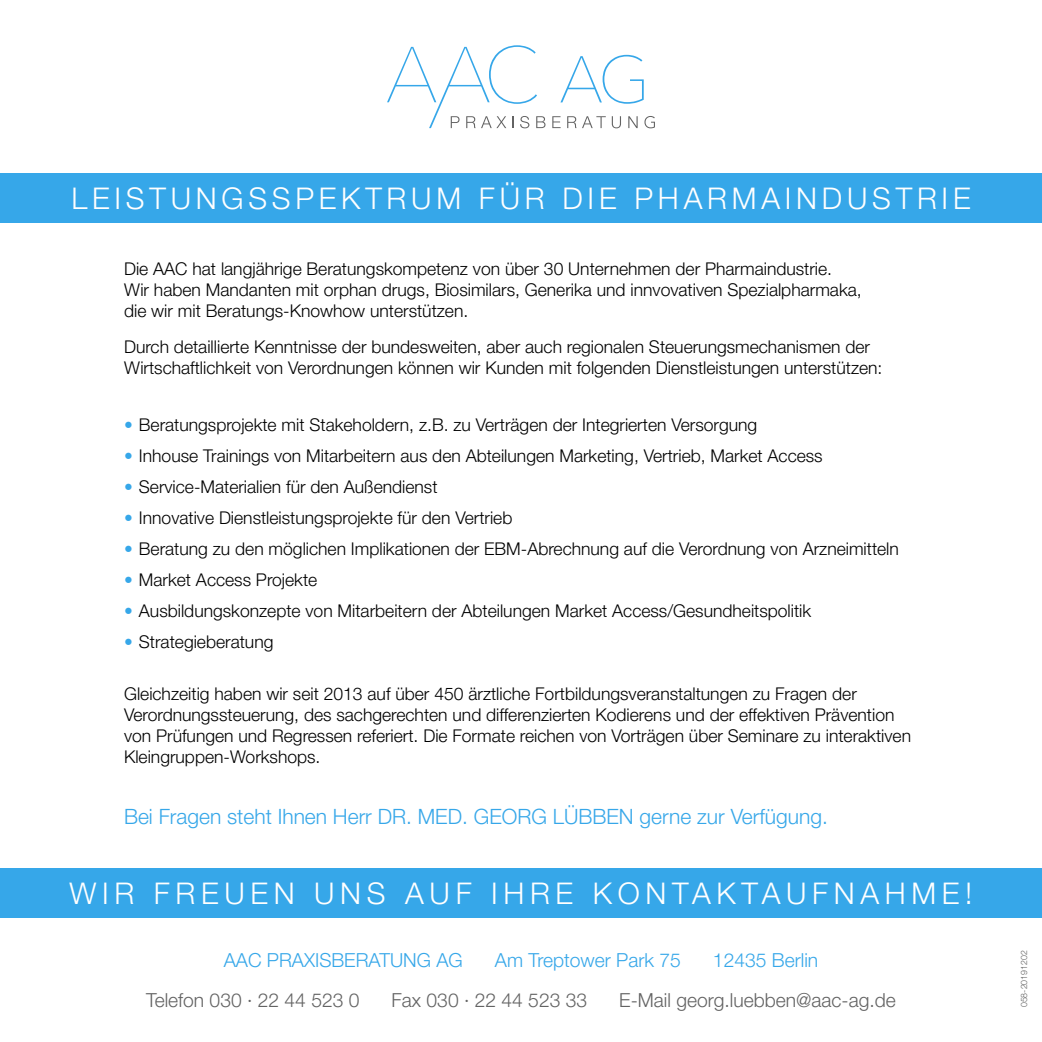
<style>
.page{position:relative;width:1042px;height:1042px;background:#fff}
.page>*{position:absolute;margin:0;border:0;box-sizing:border-box;transform-origin:0 0}
.t1{font:300 29.75px "Helvetica Neue LT Pro";letter-spacing:.16em;color:#fff}
.t2{font:300 29.75px "Helvetica Neue LT Pro";letter-spacing:.19em;color:#fff}
.t3{font:300 21px "Helvetica Neue LT Pro";color:#36a7e9}
.t4{font:300 19.25px "Helvetica Neue LT Pro";color:#636363}
.t5{font:300 19.25px "Helvetica Neue LT Pro";color:#36a7e9}
.t6{font:300 17.5px/21px "Helvetica Neue LT Pro";color:#000}
.t7{font:300 8.75px "Helvetica Neue LT Pro";color:#636363}
.s1{font-weight:500;color:#36a7e9}
</style>
<div class="page">
<div style="left:0;top:868px;width:1042px;height:50px;background:#36a7e9"></div>
<div style="left:0;top:174px;width:1042px;height:49px;background:#36a7e9"></div>
<svg style="left:560px;top:55px;width:84px;height:49px"></svg>
<svg style="left:387px;top:45px;width:158px;height:83px"></svg>
<svg style="left:552px;top:116px;width:8px;height:12px"></svg>
<svg style="left:567px;top:116px;width:9px;height:12px"></svg>
<svg style="left:582px;top:116px;width:24px;height:12px"></svg>
<svg style="left:612px;top:116px;width:9px;height:12px"></svg>
<svg style="left:628px;top:116px;width:9px;height:12px"></svg>
<svg style="left:644px;top:116px;width:11px;height:12px"></svg>
<h1 class="t1" style="left:71px;top:180px;width:901px">LEISTUNGSSPEKTRUM FÜR DIE PHARMAINDUSTRIE</h1>
<p class="t6" style="left:124px;top:258px;width:739px">Die AAC hat langjährige Beratungskompetenz von über 30 Unternehmen der Pharmaindustrie.<br>Wir haben Mandanten mit orphan drugs, Biosimilars, Generika und innvovativen Spezialpharmaka, die wir mit Beratungs-Knowhow unterstützen.</p>
<p class="t6" style="left:124px;top:336px;width:760px">Durch detaillierte Kenntnisse der bundesweiten, aber auch regionalen Steuerungsmechanismen der<br>Wirtschaftlichkeit von Verordnungen können wir Kunden mit folgenden Dienstleistungen unterstützen:</p>
<p class="t6" style="left:124px;top:414px;width:635px"><span class="s1">•</span> Beratungsprojekte mit Stakeholdern, z.B. zu Verträgen der Integrierten Versorgung</p>
<p class="t6" style="left:124px;top:445px;width:700px"><span class="s1">•</span> Inhouse Trainings von Mitarbeitern aus den Abteilungen Marketing, Vertrieb, Market Access</p>
<p class="t6" style="left:124px;top:476px;width:315px"><span class="s1">•</span> Service-Materialien für den Außendienst</p>
<p class="t6" style="left:124px;top:507px;width:390px"><span class="s1">•</span> Innovative Dienstleistungsprojekte für den Vertrieb</p>
<p class="t6" style="left:124px;top:538px;width:776px"><span class="s1">•</span> Beratung zu den möglichen Implikationen der EBM-Abrechnung auf die Verordnung von Arzneimitteln</p>
<p class="t6" style="left:124px;top:569px;width:195px"><span class="s1">•</span> Market Access Projekte</p>
<p class="t6" style="left:124px;top:600px;width:689px"><span class="s1">•</span> Ausbildungskonzepte von Mitarbeitern der Abteilungen Market Access/Gesundheitspolitik</p>
<p class="t6" style="left:124px;top:631px;width:151px"><span class="s1">•</span> Strategieberatung</p>
<p class="t6" style="left:124px;top:682px;width:788px">Gleichzeitig haben wir seit 2013 auf über 450 ärztliche Fortbildungsveranstaltungen zu Fragen der Verordnungssteuerung, des sachgerechten und differenzierten Kodierens und der effektiven Prävention von Prüfungen und Regressen referiert. Die Formate reichen von Vorträgen über Seminare zu interaktiven Kleingruppen-Workshops.</p>
<p class="t3" style="left:124px;top:803px;width:705px">Bei Fragen steht Ihnen Herr DR. MED. GEORG LÜBBEN gerne zur Verfügung.</p>
<h1 class="t2" style="left:70px;top:875px;width:904px">WIR FREUEN UNS AUF IHRE KONTAKTAUFNAHME!</h1>
<p class="t5" style="left:224px;top:948px;width:241px">AAC PRAXISBERATUNG AG</p>
<p class="t5" style="left:495px;top:948px;width:187px">Am Treptower Park 75</p>
<p class="t5" style="left:713px;top:948px;width:107px">12435 Berlin</p>
<p class="t4" style="left:146px;top:988px;width:215px">Telefon 030 · 22 44 523 0</p>
<p class="t4" style="left:392px;top:988px;width:197px">Fax 030 · 22 44 523 33</p>
<p class="t4" style="left:619px;top:988px;width:278px">E-Mail georg.luebben@aac-ag.de</p>
<p class="t7" style="left:1018px;top:1007px;width:58px;rotate:-90deg">058-20191202</p>
</div>
